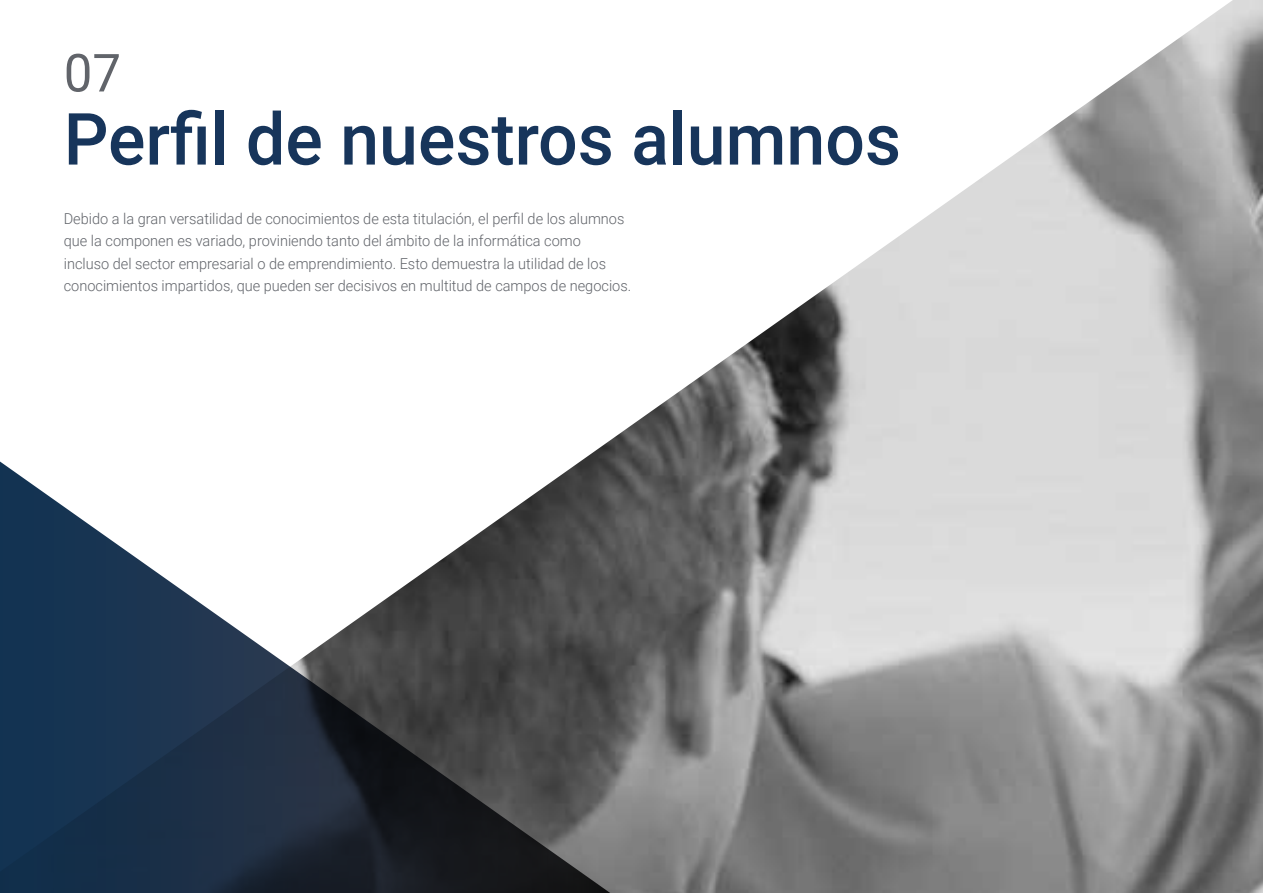
<style>
.page{position:relative;width:1263px;height:893px;background:#fff}
.page>*{position:absolute;margin:0;border:0;box-sizing:border-box;transform-origin:0 0}
.t1{font:500 72px "Roboto";color:#17355b}
.t2{font:52.5px "Roboto";color:#61646a}
.t3{font:300 15px/22.5px "Roboto";color:#61646a}
</style>
<div class="page">
<img style="left:602px;top:0;width:661px;height:893px">
<svg style="left:0;top:446px;width:640px;height:447px"></svg>
<h2 class="t2" style="left:64px;top:36px;width:59px">07</h2>
<h1 class="t1" style="left:64px;top:89px;width:839px">Perfil de nuestros alumnos</h1>
<p class="t3" style="left:64px;top:207px;width:569px">Debido a la gran versatilidad de conocimientos de esta titulación, el perfil de los alumnos que la componen es variado, proviniendo tanto del ámbito de la informática como<br>incluso del sector empresarial o de emprendimiento. Esto demuestra la utilidad de los conocimientos impartidos, que pueden ser decisivos en multitud de campos de negocios.</p>
</div>
